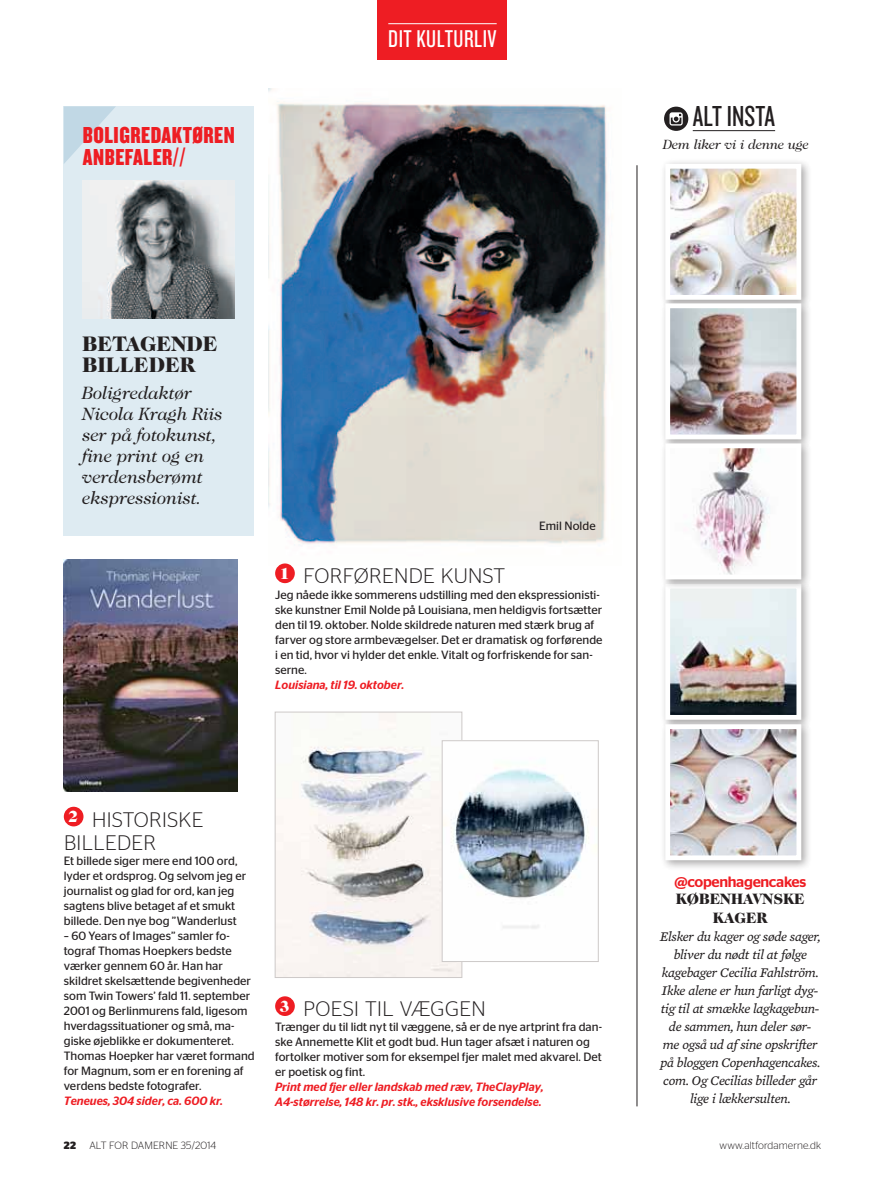
<style>
.page{position:relative;width:885px;height:1183px;background:#fff}
.page>*{position:absolute;margin:0;border:0;box-sizing:border-box;transform-origin:0 0}
.t1{font:30px "Knockout 28 Junior Feathrwt";color:#231f20}
.t2{font:25.2px "Knockout 28 Junior Feathrwt";letter-spacing:.02em;color:#fff}
.t3{font:24px/22.5px "Knockout 69 Full Liteweight";letter-spacing:.02em;color:#ee1d23}
.t4{font:300 21px "Stag Sans";letter-spacing:.02em;color:#231f20}
.t5{font:900 21px/21px "Caslon Two Twenty Four";color:#231f20}
.t6{font:italic 18px/21px "Caslon 224 Std";letter-spacing:-.01em;color:#231f20}
.t7{font:900 16.5px "Caslon Two Twenty Four";color:#fff}
.t8{font:900 15px/18.8px "Caslon Two Twenty Four";color:#231f20;text-align:center}
.t9{font:500 15px "Stag Sans";letter-spacing:-.02em;color:#ee1d23}
.t10{font:italic 13.5px/18px "Mercury Text G3";letter-spacing:-.02em;color:#231f20;text-align:center}
.t11{font:italic 13.5px "Caslon 224 Std";letter-spacing:-.02em;color:#231f20}
.t12{font:12px/15px "Stag Sans";color:#231f20}
.t13{font:italic 500 12px/15px "Stag Sans";color:#ee1d23}
.t14{font:300 10.5px "Stag Sans";letter-spacing:.01em;color:#231f20}
.t15{font:700 10.5px "Stag Sans";color:#231f20}
</style>
<div class="page">
<img style="left:277px;top:713px;width:183px;height:262px">
<div style="left:275px;top:711px;width:187px;height:266px;border:1px solid #cdc9c8"></div>
<img style="left:444px;top:742px;width:152px;height:217px">
<div style="left:442px;top:740px;width:156px;height:221px;border:1px solid #cdc9c8"></div>
<img style="left:268px;top:88px;width:339px;height:456px">
<div style="left:378px;top:0;width:129px;height:60px;background:#ee1d23"></div>
<hr style="left:388px;top:23px;width:108px;height:1px;background:#fff">
<hr style="left:636px;top:165px;width:1px;height:941px;background:#231f20">
<div style="left:660px;top:158px;width:152px;height:153px;background:#231f20;opacity:.4"></div>
<img style="left:671px;top:170px;width:124px;height:124px">
<div style="left:665px;top:164px;width:136px;height:136px;border:5px solid #fff"></div>
<div style="left:660px;top:298px;width:152px;height:152px;background:#231f20;opacity:.4"></div>
<img style="left:671px;top:309px;width:124px;height:124px">
<div style="left:665px;top:303px;width:136px;height:136px;border:5px solid #fff"></div>
<div style="left:660px;top:578px;width:152px;height:152px;background:#231f20;opacity:.4"></div>
<img style="left:671px;top:590px;width:124px;height:123px">
<div style="left:665px;top:583px;width:136px;height:136px;border:5px solid #fff"></div>
<div style="left:660px;top:438px;width:152px;height:152px;background:#231f20;opacity:.4"></div>
<img style="left:671px;top:449px;width:124px;height:124px">
<div style="left:660px;top:718px;width:152px;height:153px;background:#231f20;opacity:.4"></div>
<img style="left:671px;top:730px;width:124px;height:124px">
<div style="left:665px;top:724px;width:136px;height:136px;border:5px solid #fff"></div>
<hr style="left:692px;top:130px;width:83px;height:1px;background:#231f20">
<svg style="left:664px;top:107px;width:24px;height:24px"></svg>
<div style="left:64px;top:806px;width:19px;height:20px;background:#ee1d23;border-radius:50%"></div>
<div style="left:275px;top:563px;width:20px;height:20px;background:#ee1d23;border-radius:50%"></div>
<div style="left:275px;top:996px;width:20px;height:19px;background:#ee1d23;border-radius:50%"></div>
<div style="left:64px;top:106px;width:190px;height:429px;background:#deebf2"></div>
<img style="left:83px;top:180px;width:151px;height:138px">
<svg style="left:64px;top:106px;width:52px;height:58px"></svg>
<img style="left:64px;top:559px;width:173px;height:232px">
<h3 class="t3" style="left:83px;top:123px;width:153px">BOLIGREDAKTØREN<br>ANBEFALER//</h3>
<h2 class="t2" style="left:388px;top:23px;width:110px">DIT KULTURLIV</h2>
<h1 class="t1" style="left:692px;top:98px;width:84px">ALT INSTA</h1>
<p class="t11" style="left:663px;top:136px;width:148px">Dem liker vi i denne uge</p>
<h3 class="t5" style="left:83px;top:333px;width:136px">BETAGENDE<br>BILLEDER</h3>
<h3 class="t6" style="left:83px;top:382px;width:142px">Boligredaktør<br>Nicola Kragh Riis ser på fotokunst, fine print og en verdensberømt ekspressionist.</h3>
<p class="t12" style="left:539px;top:518px;width:58px">Emil Nolde</p>
<h3 class="t7" style="left:279px;top:563px;width:12px">1</h3>
<h3 class="t4" style="left:303px;top:564px;width:25px">FORF</h3>
<h3 class="t4" style="left:354px;top:564px;width:29px">ØRENDE</h3>
<h3 class="t4" style="left:441px;top:564px;width:60px">KUNST</h3>
<p class="t12" style="left:275px;top:586px;width:329px">Jeg nåede ikke sommerens udstilling med den ekspressionisti&shy;ske kunstner Emil Nolde på Louisiana, men heldigvis fortsætter den til 19. oktober. Nolde skildrede naturen med stærk brug af farver og store armbevægelser. Det er dramatisk og forførende i en tid, hvor vi hylder det enkle. Vitalt og forfriskende for san&shy;serne.</p>
<p class="t13" style="left:275px;top:676px;width:130px">Louisiana, til 19. oktober.</p>
<h3 class="t7" style="left:68px;top:806px;width:12px">2</h3>
<h3 class="t4" style="left:92px;top:808px;width:45px">HISTOR</h3>
<h3 class="t4" style="left:162px;top:808px;width:40px">ISKE</h3>
<h3 class="t4" style="left:64px;top:830px;width:31px">BILLEDER</h3>
<p class="t12" style="left:64px;top:853px;width:184px">Et billede siger mere end 100 ord, lyder et ordsprog. Og selvom jeg er journalist og glad for ord, kan jeg sagtens blive betaget af et smukt billede. Den nye bog ”Wanderlust</p>
<p class="t12" style="left:64px;top:928px;width:192px">– 60 Years of Images” samler fo&shy;tograf Thomas Hoepkers bedste værker gennem 60 år. Han har skildret skelsættende begivenheder som Twin Towers’ fald 11. september<br>2001 og Berlinmurens fald, ligesom hverdagssituationer og små, ma&shy;giske øjeblikke er dokumenteret.<br>Thomas Hoepker har været formand for Magnum, som er en forening af verdens bedste fotografer.</p>
<p class="t13" style="left:64px;top:1093px;width:161px">Teneues, 304 sider, ca. 600 kr.</p>
<h3 class="t7" style="left:279px;top:996px;width:12px">3</h3>
<h3 class="t4" style="left:303px;top:997px;width:169px">POESI TIL VÆGGEN</h3>
<p class="t12" style="left:275px;top:1019px;width:328px">Trænger du til lidt nyt til væggene, så er de nye artprint fra dan&shy;ske Annemette Klit et godt bud. Hun tager afsæt i naturen og fortolker motiver som for eksempel fjer malet med akvarel. Det er poetisk og fint.</p>
<p class="t13" style="left:275px;top:1079px;width:270px">Print med fjer eller landskab med ræv, TheClayPlay,<br>A4-størrelse, 148 kr. pr. stk., eksklusive forsendelse.</p>
<p class="t9" style="left:674px;top:873px;width:133px">@copenhagencakes</p>
<p class="t8" style="left:675px;top:888px;width:130px">KØBENHAVNSKE<br>KAGER</p>
<p class="t10" style="left:660px;top:926px;width:162px">Elsker du kager og søde sager, bliver du nødt til at følge kagebager Cecilia Fahlström.<br>Ikke alene er hun farligt dyg&shy;tig til at smække lagkagebun&shy;de sammen, hun deler sør&shy;me også ud af sine opskrifter på bloggen Copenhagencakes. com. Og Cecilias billeder går lige i lækkersulten.</p>
<p class="t15" style="left:64px;top:1138px;width:14px">22</p>
<p class="t14" style="left:89px;top:1138px;width:128px">ALT FOR DAMERNE 35/2014</p>
<p class="t14" style="left:719px;top:1138px;width:103px">WWW.ALTFORDAMERNE.DK</p>
</div>
